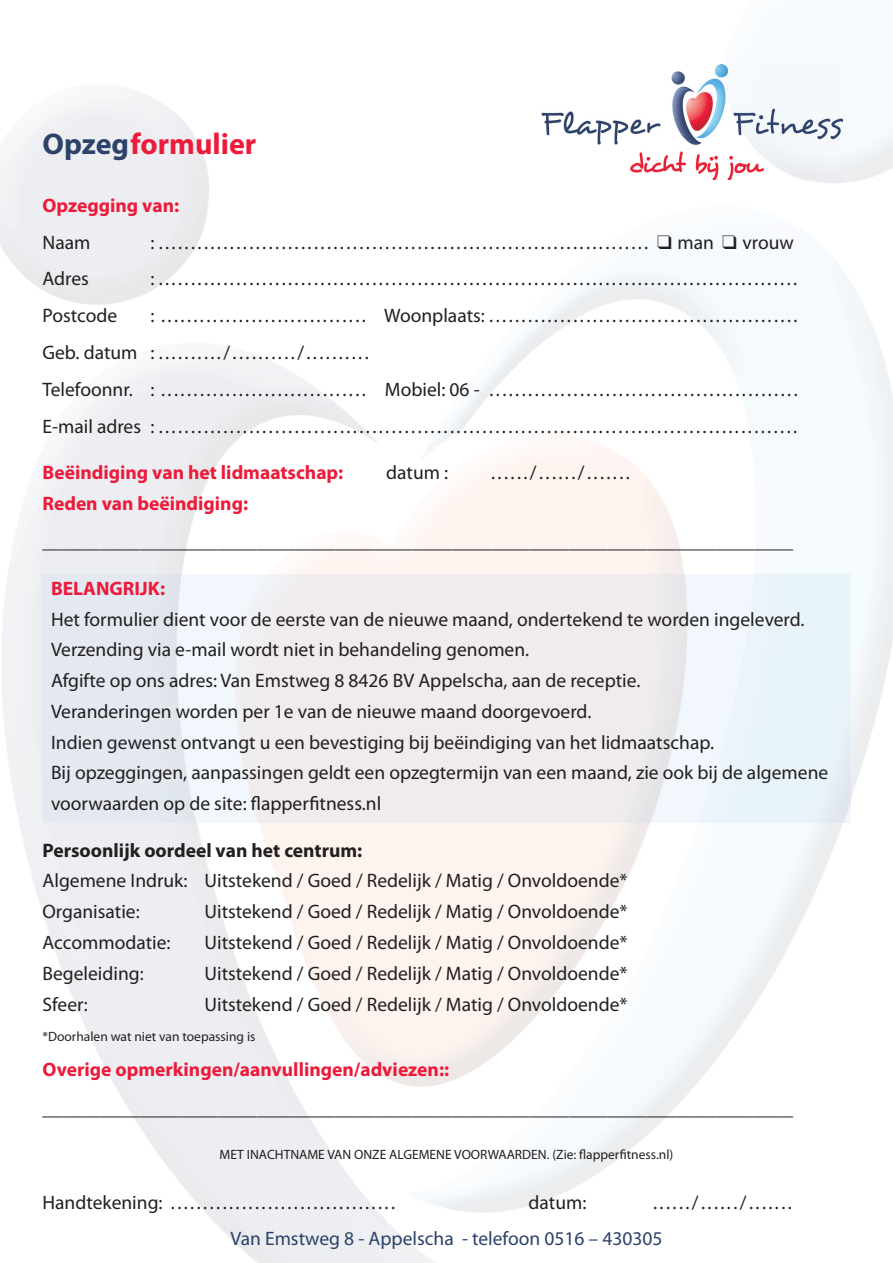
<style>
.page{position:relative;width:893px;height:1263px;background:#fff}
.page>*{position:absolute;margin:0;border:0;box-sizing:border-box;transform-origin:0 0}
.t1{font:700 30px "Myriad Pro";color:#ed1a3a}
.t2{font:19.5px/30.8px "Myriad Pro";color:#231f20}
.t3{font:700 19.5px "Myriad Pro";color:#ed1a3a}
.t4{font:19.5px "Myriad Pro";color:#2c426a}
.t5{font:700 19.5px "Myriad Pro";color:#231f20}
.t6{font:13.5px "Myriad Pro";color:#231f20}
.s1{color:#2c426a}
</style>
<div class="page">
<img style="left:841px;top:126px;width:52px;height:701px">
<img style="left:2px;top:578px;width:49px;height:360px">
<img style="left:541px;top:65px;width:302px;height:115px">
<h1 class="t1" style="left:43px;top:127px;width:215px"><span class="s1">Opzeg</span> formulier</h1>
<p class="t3" style="left:43px;top:194px;width:138px">Opzegging van:</p>
<p class="t2" style="left:43px;top:227px;width:49px">Naam</p>
<p class="t2" style="left:151px;top:227px;width:645px">: ............................................................................ ❑ man ❑ vrouw</p>
<p class="t2" style="left:43px;top:264px;width:48px">Adres</p>
<p class="t2" style="left:151px;top:264px;width:648px">: ...................................................................................................</p>
<p class="t2" style="left:43px;top:301px;width:76px">Postcode</p>
<p class="t2" style="left:43px;top:298px;width:757px;line-height:36.8px;text-indent:108px">: ................................ Woonplaats: ................................................<br>Geb. datum : ........../........../..........<br>Telefoonnr. : ................................ Mobiel: 06 - ................................................<br>E-mail adres : ...................................................................................................</p>
<p class="t3" style="left:43px;top:461px;width:302px">Beëindiging van het lidmaatschap:</p>
<p class="t2" style="left:386px;top:457px;width:63px">datum :</p>
<p class="t2" style="left:491px;top:457px;width:140px">....../....../.......</p>
<p class="t3" style="left:43px;top:493px;width:207px">Reden van beëindiging:</p>
<p class="t2" style="left:43px;top:527px;width:752px">_____________________________________________________________________________</p>
<p class="t3" style="left:51px;top:577px;width:116px">BELANGRIJK:</p>
<p class="t2" style="left:51px;top:604px;width:779px">Het formulier dient voor de eerste van de nieuwe maand, ondertekend te worden ingeleverd.<br>Verzending via e-mail wordt niet in behandeling genomen.<br>Afgifte op ons adres: Van Emstweg 8 8426 BV Appelscha, aan de receptie.<br>Veranderingen worden per 1e van de nieuwe maand doorgevoerd.<br>Indien gewenst ontvangt u een bevestiging bij beëindiging van het lidmaatschap.<br>Bij opzeggingen, aanpassingen geldt een opzegtermijn van een maand, zie ook bij de algemene voorwaarden op de site: flapperfitness.nl</p>
<p class="t5" style="left:43px;top:839px;width:321px">Persoonlijk oordeel van het centrum:</p>
<p class="t2" style="left:43px;top:866px;width:587px">Algemene Indruk: Uitstekend / Goed / Redelijk / Matig / Onvoldoende*<br>Organisatie:</p>
<p class="t2" style="left:205px;top:897px;width:425px">Uitstekend / Goed / Redelijk / Matig / Onvoldoende*</p>
<p class="t2" style="left:43px;top:927px;width:130px">Accommodatie:</p>
<p class="t2" style="left:205px;top:927px;width:425px">Uitstekend / Goed / Redelijk / Matig / Onvoldoende*</p>
<p class="t2" style="left:43px;top:958px;width:103px">Begeleiding:</p>
<p class="t2" style="left:205px;top:958px;width:425px">Uitstekend / Goed / Redelijk / Matig / Onvoldoende*</p>
<p class="t2" style="left:43px;top:989px;width:47px">Sfeer:</p>
<p class="t2" style="left:205px;top:989px;width:425px">Uitstekend / Goed / Redelijk / Matig / Onvoldoende*</p>
<p class="t6" style="left:43px;top:1029px;width:214px">*Doorhalen wat niet van toepassing is</p>
<p class="t3" style="left:43px;top:1059px;width:408px">Overige opmerkingen/aanvullingen/adviezen::</p>
<p class="t2" style="left:43px;top:1093px;width:752px">_____________________________________________________________________________</p>
<p class="t6" style="left:220px;top:1147px;width:455px">MET INACHTNAME VAN ONZE ALGEMENE VOORWAARDEN. (Zie: flapperfitness.nl)</p>
<p class="t2" style="left:43px;top:1188px;width:354px">Handtekening: ...................................</p>
<p class="t2" style="left:529px;top:1188px;width:60px">datum :</p>
<p class="t2" style="left:653px;top:1188px;width:140px">....../....../.......</p>
<p class="t4" style="left:230px;top:1228px;width:433px">Van Emstweg 8 - Appelscha - telefoon 0516 – 430305</p>
</div>
